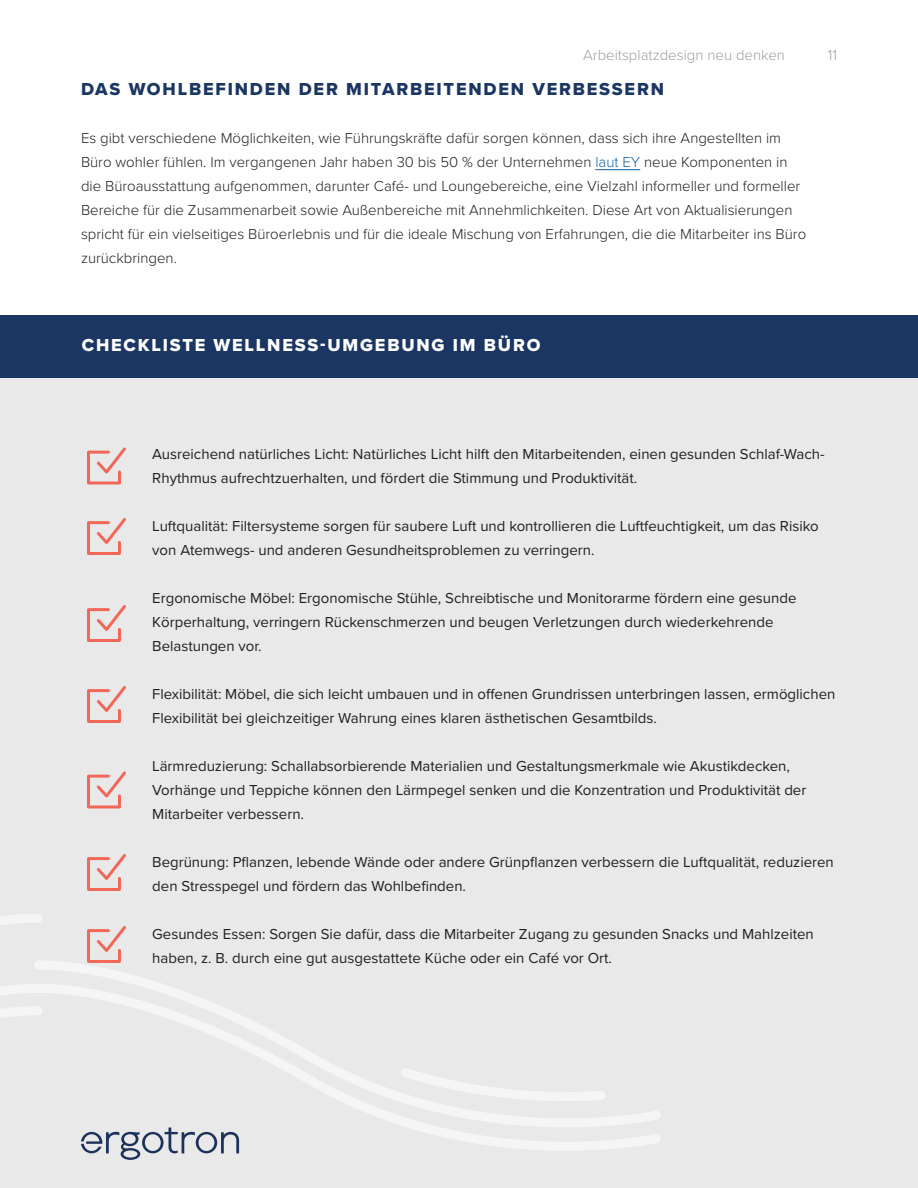
<style>
.page{position:relative;width:918px;height:1188px;background:#fff}
.page>*{position:absolute;margin:0;border:0;box-sizing:border-box;transform-origin:0 0}
.t1{font:18px "Proxima Nova Extrabld";letter-spacing:.1em;color:#1b3662}
.t2{font:18px "Proxima Nova Extrabld";letter-spacing:.1em;color:#fff}
.t3{font:15px/24px "Proxima Nova";color:#231f20}
.t4{font:300 15px/24px "Proxima Nova";color:#231f20}
.t5{font:300 15px "Proxima Nova";color:#9d9fa2}
.s1{color:#175d9e}
</style>
<div class="page">
<div style="left:0;top:378px;width:918px;height:810px;background:#e9e9e9"></div>
<svg style="left:0;top:914px;width:660px;height:238px"></svg>
<div style="left:0;top:315px;width:918px;height:63px;background:#1b3662"></div>
<hr style="left:595px;top:169px;width:45px;height:1px;background:#175d9e">
<svg style="left:87px;top:447px;width:39px;height:38px"></svg>
<svg style="left:87px;top:518px;width:39px;height:37px"></svg>
<svg style="left:87px;top:605px;width:39px;height:37px"></svg>
<svg style="left:87px;top:686px;width:39px;height:37px"></svg>
<svg style="left:87px;top:771px;width:39px;height:38px"></svg>
<svg style="left:87px;top:854px;width:39px;height:37px"></svg>
<svg style="left:85px;top:923px;width:44px;height:41px"></svg>
<p class="t5" style="left:583px;top:44px;width:203px">Arbeitsplatzdesign neu denken</p>
<p class="t5" style="left:828px;top:44px;width:11px">11</p>
<p class="t1" style="left:81px;top:76px;width:585px">DAS WOHLBEFINDEN DER MITARBEITENDEN VERBESSERN</p>
<p class="t4" style="left:81px;top:125px;width:727px">Es gibt verschiedene Möglichkeiten, wie Führungskräfte dafür sorgen können, dass sich ihre Angestellten im Büro wohler fühlen. Im vergangenen Jahr haben 30 bis 50 % der Unternehmen <span class="s1">laut EY</span> neue Komponenten in die Büroausstattung aufgenommen, darunter Café- und Loungebereiche, eine Vielzahl informeller und formeller Bereiche für die Zusammenarbeit sowie Außenbereiche mit Annehmlichkeiten. Diese Art von Aktualisierungen spricht für ein vielseitiges Büroerlebnis und für die ideale Mischung von Erfahrungen, die die Mitarbeiter ins Büro zurückbringen.</p>
<p class="t2" style="left:82px;top:331px;width:460px">CHECKLISTE WELLNESS-UMGEBUNG IM BÜRO</p>
<p class="t3" style="left:152px;top:442px;width:674px">Ausreichend natürliches Licht: Natürliches Licht hilft den Mitarbeitenden, einen gesunden Schlaf-Wach-<br>Rhythmus aufrechtzuerhalten, und fördert die Stimmung und Produktivität.</p>
<p class="t3" style="left:152px;top:514px;width:668px">Luftqualität: Filtersysteme sorgen für saubere Luft und kontrollieren die Luftfeuchtigkeit, um das Risiko von Atemwegs- und anderen Gesundheitsproblemen zu verringern.</p>
<p class="t3" style="left:152px;top:586px;width:646px">Ergonomische Möbel: Ergonomische Stühle, Schreibtische und Monitorarme fördern eine gesunde<br>Körperhaltung, verringern Rückenschmerzen und beugen Verletzungen durch wiederkehrende<br>Belastungen vor.</p>
<p class="t3" style="left:152px;top:682px;width:685px">Flexibilität: Möbel, die sich leicht umbauen und in offenen Grundrissen unterbringen lassen, ermöglichen<br>Flexibilität bei gleichzeitiger Wahrung eines klaren ästhetischen Gesamtbilds.</p>
<p class="t3" style="left:152px;top:754px;width:656px">Lärmreduzierung: Schallabsorbierende Materialien und Gestaltungsmerkmale wie Akustikdecken,<br>Vorhänge und Teppiche können den Lärmpegel senken und die Konzentration und Produktivität der<br>Mitarbeiter verbessern.</p>
<p class="t3" style="left:152px;top:850px;width:683px">Begrünung: Pflanzen, lebende Wände oder andere Grünpflanzen verbessern die Luftqualität, reduzieren den Stresspegel und fördern das Wohlbefinden.</p>
<p class="t3" style="left:152px;top:922px;width:663px">Gesundes Essen: Sorgen Sie dafür, dass die Mitarbeiter Zugang zu gesunden Snacks und Mahlzeiten haben, z. B. durch eine gut ausgestattete Küche oder ein Café vor Ort.</p>
</div>
